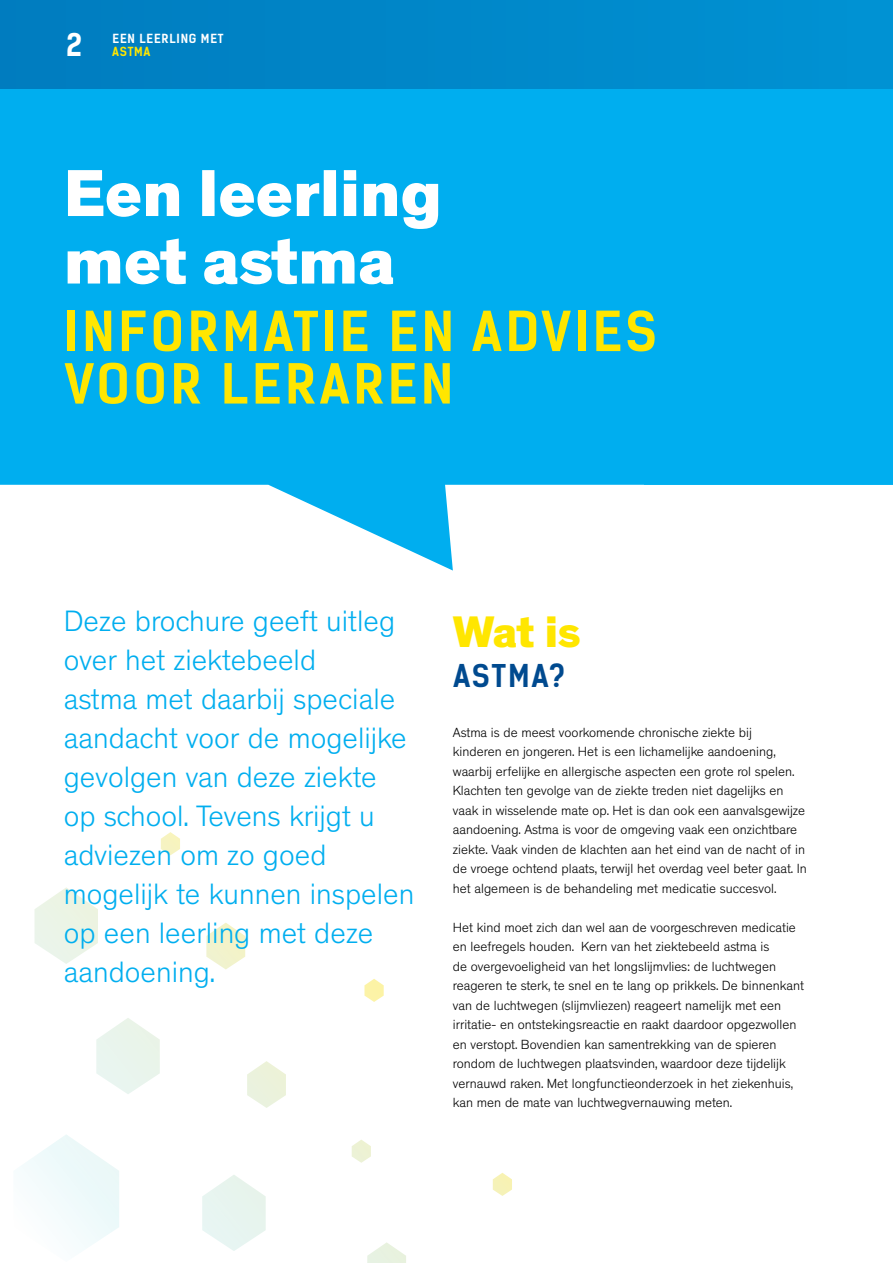
<style>
.page{position:relative;width:893px;height:1263px;background:#fff}
.page>*{position:absolute;margin:0;border:0;box-sizing:border-box;transform-origin:0 0}
.t1{font:800 67.5px/67.5px "Theinhardt";color:#fff}
.t2{font:700 52.5px/52.5px "Kelson Sans";letter-spacing:.065em;color:#ffe600}
.t3{font:800 45px "Theinhardt";color:#ffe600}
.t4{font:300 30px/39px "Theinhardt";color:#00aeef}
.t5{font:700 30px "Kelson Sans";letter-spacing:.065em;color:#004a8f}
.t6{font:700 30px "Kelson Sans";color:#fff}
.t7{font:300 13.5px/19.5px "Theinhardt";color:#000}
.t8{font:700 12px "Kelson Sans";letter-spacing:.065em;color:#fff}
.t9{font:700 12px "Kelson Sans";letter-spacing:.065em;color:#ffe600}
</style>
<div class="page">
<svg style="left:0;top:89px;width:893px;height:481px;fill:#00aeef"></svg>
<div style="left:0;top:0;width:893px;height:89px;background:#0087c9"></div>
<svg style="left:21px;top:1135px;width:98px;height:113px"></svg>
<svg style="left:202px;top:1175px;width:64px;height:76px"></svg>
<svg style="left:96px;top:1018px;width:64px;height:76px"></svg>
<svg style="left:34px;top:887px;width:64px;height:77px"></svg>
<svg style="left:247px;top:1061px;width:39px;height:47px"></svg>
<svg style="left:367px;top:1242px;width:39px;height:21px"></svg>
<svg style="left:206px;top:923px;width:39px;height:46px"></svg>
<svg style="left:352px;top:1140px;width:19px;height:23px"></svg>
<svg style="left:364px;top:979px;width:20px;height:23px"></svg>
<svg style="left:161px;top:832px;width:19px;height:23px"></svg>
<svg style="left:493px;top:1173px;width:19px;height:23px"></svg>
<h3 class="t6" style="left:66px;top:27px;width:18px">2</h3>
<p class="t8" style="left:112px;top:31px;width:113px">EEN LEERLING MET</p>
<p class="t9" style="left:112px;top:44px;width:40px">ASTMA</p>
<h1 class="t1" style="left:64px;top:162px;width:379px">Een leerling met astma</h1>
<h2 class="t2" style="left:64px;top:305px;width:594px">INFORMATIE EN ADVIES<br>VOOR LERAREN</h2>
<p class="t4" style="left:64px;top:601px;width:352px">Deze brochure geeft uitleg over het ziektebeeld<br>astma met daarbij speciale aandacht voor de mogelijke gevolgen van deze ziekte op school. Tevens krijgt u adviezen om zo goed mogelijk te kunnen inspelen op een leerling met deze aandoening.</p>
<h3 class="t3" style="left:453px;top:604px;width:130px">Wat is</h3>
<h3 class="t5" style="left:453px;top:658px;width:114px">ASTMA?</h3>
<p class="t7" style="left:453px;top:722px;width:355px">Astma is de meest voorkomende chronische ziekte bij<br>kinderen en jongeren. Het is een lichamelijke aandoening, waarbij erfelijke en allergische aspecten een grote rol spelen.<br>Klachten ten gevolge van de ziekte treden niet dagelijks en vaak in wisselende mate op. Het is dan ook een aanvalsgewijze aandoening. Astma is voor de omgeving vaak een onzichtbare ziekte. Vaak vinden de klachten aan het eind van de nacht of in de vroege ochtend plaats, terwijl het overdag veel beter gaat. In het algemeen is de behandeling met medicatie succesvol.</p>
<p class="t7" style="left:453px;top:917px;width:353px">Het kind moet zich dan wel aan de voorgeschreven medicatie en leefregels houden. Kern van het ziektebeeld astma is<br>de overgevoeligheid van het longslijmvlies: de luchtwegen reageren te sterk, te snel en te lang op prikkels. De binnenkant van de luchtwegen (slijmvliezen) reageert namelijk met een irritatie- en ontstekingsreactie en raakt daardoor opgezwollen en verstopt. Bovendien kan samentrekking van de spieren rondom de luchtwegen plaatsvinden, waardoor deze tijdelijk vernauwd raken. Met longfunctieonderzoek in het ziekenhuis, kan men de mate van luchtwegvernauwing meten.</p>
</div>
